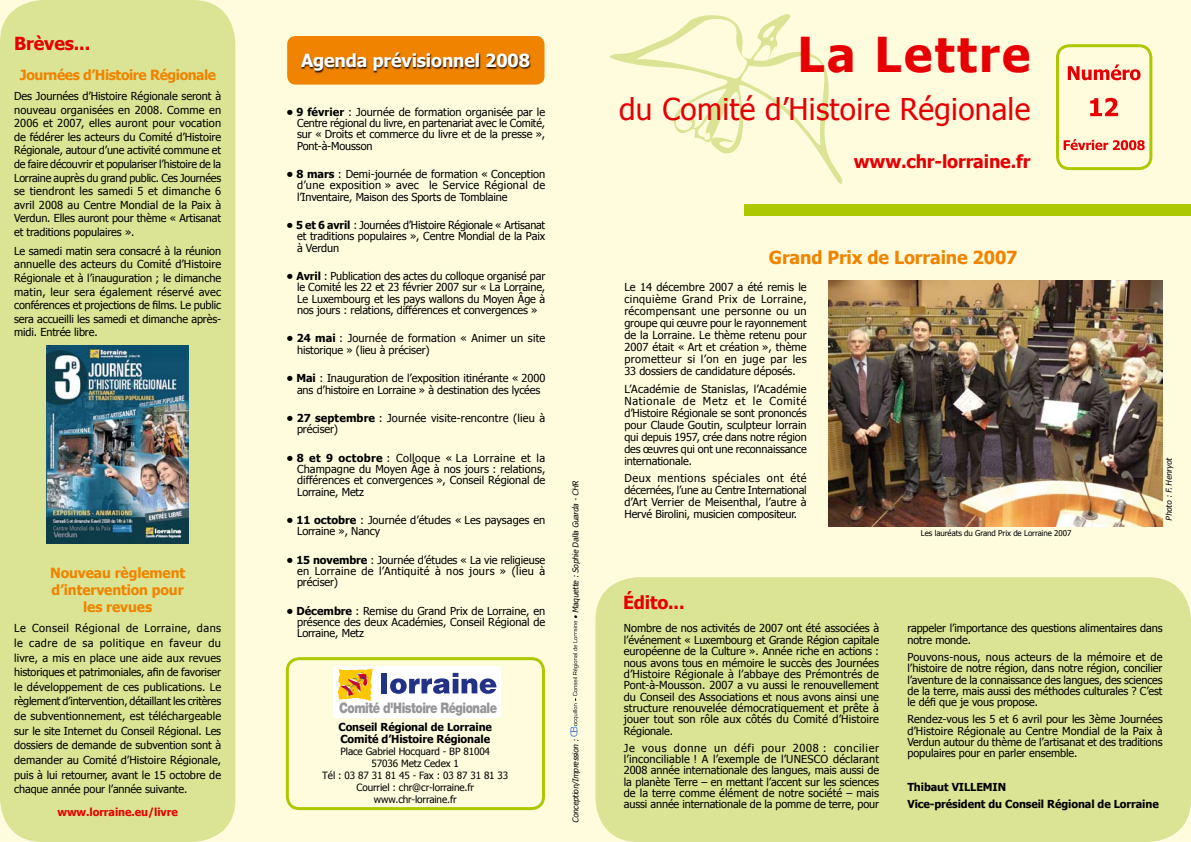
<style>
.page{position:relative;width:1191px;height:842px;background:#fffcde}
.page>*{position:absolute;margin:0;border:0;box-sizing:border-box;transform-origin:0 0}
.t1{font:700 48px "Tahoma";letter-spacing:.05em;color:#e60004}
.t2{font:30px "Tahoma";letter-spacing:.01em;color:#e60004}
.t3{font:700 18px "Tahoma";letter-spacing:-.01em;color:#e60004}
.t4{font:700 18px "Tahoma";letter-spacing:-.01em;color:#f08400}
.t5{font:700 18px "Tahoma";letter-spacing:-.01em;color:#fff}
.t6{font:900 14.6px "Helvetica Neue";letter-spacing:-.04em;color:#97979b;scale:.8 1}
.t7{font:700 14px/16.8px "Tahoma";letter-spacing:-.01em;color:#f08400;text-align:center}
.t8{font:700 14px "Tahoma";letter-spacing:-.03em;color:#f08400}
.t9{font:11px/11.3px "Tahoma";letter-spacing:-.01em;color:#000;text-align:justify}
.t10{font:11px/11.3px "Tahoma";letter-spacing:.015em;color:#000}
.t11{font:700 11px/17px "Tahoma";letter-spacing:-.01em;color:#000}
.t12{font:700 11px "Tahoma";letter-spacing:-.01em;color:#e60004}
.t13{font:10px/12px "Tahoma";letter-spacing:-.01em;color:#000;text-align:center}
.t14{font:italic 8px "Tahoma";color:#000}
.t15{font:8px "Tahoma";letter-spacing:-.01em;color:#000}
.s1{font-weight:700}
</style>
<div class="page">
<svg style="left:609px;top:14px;width:233px;height:170px"></svg>
<div style="left:0;top:0;width:235px;height:842px;background:#dae494;border-radius:43px"></div>
<div style="left:595px;top:577px;width:596px;height:265px;background:#dae494;border-radius:43px"></div>
<img style="left:47px;top:346px;width:141px;height:198px">
<img style="left:828px;top:280px;width:334px;height:246px">
<div style="left:744px;top:204px;width:447px;height:12px;background:#acc800"></div>
<div style="left:287px;top:36px;width:257px;height:49px;background:#f08400;border-radius:9px"></div>
<img style="left:301px;top:52px;width:231px;height:22px">
<svg style="left:286px;top:657px;width:259px;height:153px"></svg>
<svg style="left:570px;top:621px;width:8px;height:116px"></svg>
<svg style="left:1056px;top:44px;width:96px;height:126px"></svg>
<h3 class="t3" style="left:14px;top:32px;width:78px">Brèves...</h3>
<p class="t8" style="left:20px;top:66px;width:198px">Journées d’Histoire Régionale</p>
<p class="t9" style="left:14px;top:89px;width:208px;line-height:13.5px">Des Journées d’Histoire Régionale seront à nouveau organisées en 2008. Comme en 2006 et 2007, elles auront pour vocation de fédérer les acteurs du Comité d’Histoire Régionale, autour d’une activité commune et de faire découvrir et populariser l’histoire de la Lorraine auprès du grand public. Ces Journées se tiendront les samedi 5 et dimanche 6 avril 2008 au Centre Mondial de la Paix à Verdun. Elles auront pour thème « Artisanat et traditions populaires ».</p>
<p class="t9" style="left:14px;top:244px;width:208px;line-height:13.5px">Le samedi matin sera consacré à la réunion annuelle des acteurs du Comité d’Histoire Régionale et à l’inauguration ; le dimanche matin, leur sera également réservé avec conférences et projections de films. Le public sera accueilli les samedi et dimanche après&shy;midi. Entrée libre.</p>
<p class="t7" style="left:50px;top:564px;width:137px">Nouveau règlement d’intervention pour les revues</p>
<p class="t9" style="left:14px;top:620px;width:208px;line-height:14.6px">Le Conseil Régional de Lorraine, dans le cadre de sa politique en faveur du livre, a mis en place une aide aux revues historiques et patrimoniales, afin de favoriser le développement de ces publications. Le règlement d’intervention, détaillant les critères de subventionnement, est téléchargeable sur le site Internet du Conseil Régional. Les dossiers de demande de subvention sont à demander au Comité d’Histoire Régionale, puis à lui retourner, avant le 15 octobre de chaque année pour l’année suivante.</p>
<p class="t12" style="left:57px;top:804px;width:122px">www.lorraine.eu/livre</p>
<h3 class="t5" style="left:301px;top:49px;width:231px">Agenda prévisionnel 2008</h3>
<p class="t9" style="left:297px;top:106px;width:250px;text-indent:-11px"><span class="s1">• 9 février</span> : Journée de formation organisée par le Centre régional du livre, en partenariat avec le Comité, sur « Droits et commerce du livre et de la presse », Pont-à-Mousson</p>
<p class="t9" style="left:297px;top:168px;width:250px;text-indent:-11px"><span class="s1">• 8 mars</span> : Demi-journée de formation « Conception d’une exposition » avec le Service Régional de l’Inventaire, Maison des Sports de Tomblaine</p>
<p class="t9" style="left:297px;top:219px;width:250px;text-indent:-11px"><span class="s1">• 5 et 6 avril</span> : Journées d’Histoire Régionale « Artisanat et traditions populaires », Centre Mondial de la Paix à Verdun</p>
<p class="t9" style="left:297px;top:270px;width:250px;text-indent:-11px"><span class="s1">• Avril</span> : Publication des actes du colloque organisé par le Comité les 22 et 23 février 2007 sur « La Lorraine, Le Luxembourg et les pays wallons du Moyen Âge à nos jours : relations, différences et convergences »</p>
<p class="t10" style="left:297px;top:332px;width:250px;text-indent:-11px"><span class="s1">• 24 mai</span> : Journée de formation « Animer un site historique » (lieu à préciser)</p>
<p class="t9" style="left:286px;top:372px;width:260px;text-align:center"><span class="s1">• Mai</span> : Inauguration de l’exposition itinérante « 2000 ans d’histoire en Lorraine » à destination des lycées</p>
<p class="t10" style="left:297px;top:412px;width:250px;text-indent:-11px"><span class="s1">• 27 septembre</span> : Journée visite-rencontre (lieu à préciser)</p>
<p class="t9" style="left:297px;top:451px;width:250px;text-indent:-11px"><span class="s1">• 8 et 9 octobre</span> : Colloque « La Lorraine et la Champagne du Moyen Âge à nos jours : relations, différences et convergences », Conseil Régional de Lorraine, Metz</p>
<p class="t9" style="left:297px;top:514px;width:250px;text-indent:-11px"><span class="s1">• 11 octobre</span> : Journée d’études « Les paysages en<br>Lorraine », Nancy</p>
<p class="t9" style="left:297px;top:554px;width:250px;text-indent:-11px"><span class="s1">• 15 novembre</span> : Journée d’études « La vie religieuse en Lorraine de l’Antiquité à nos jours » (lieu à préciser)</p>
<p class="t9" style="left:297px;top:605px;width:250px;text-indent:-11px"><span class="s1">• Décembre</span> : Remise du Grand Prix de Lorraine, en présence des deux Académies, Conseil Régional de Lorraine, Metz</p>
<h3 class="t6" style="left:339px;top:698px;width:199px">Comité d'Histoire Régionale</h3>
<p class="t11" style="left:338px;top:720px;width:155px;line-height:12px">Conseil Régional de Lorraine<br>Comité d’Histoire Régionale</p>
<p class="t13" style="left:322px;top:745px;width:188px">Place Gabriel Hocquard - BP 81004<br>57036 Metz Cedex 1<br>Tél : 03 87 31 81 45 - Fax : 03 87 31 81 33<br>Courriel : chr@cr-lorraine.fr www.chr-lorraine.fr</p>
<p class="t14" style="left:570px;top:618px;width:141px;rotate:-90deg">• Maq uette : Sop hie Dalla Guarda - CHR</p>
<p class="t14" style="left:570px;top:823px;width:87px;rotate:-90deg">Conception/Imp ression :</p>
<h1 class="t1" style="left:797px;top:24px;width:234px">La Lettre</h1>
<h2 class="t2" style="left:619px;top:90px;width:412px">du Comité d’Histoire Régionale</h2>
<h3 class="t3" style="left:854px;top:150px;width:178px">www.chr-lorraine.fr</h3>
<h3 class="t4" style="left:769px;top:246px;width:250px">Grand Prix de Lorraine 2007</h3>
<p class="t9" style="left:624px;top:281px;width:184px;line-height:12px">Le 14 décembre 2007 a été remis le cinquième Grand Prix de Lorraine, récompensant une personne ou un groupe qui œuvre pour le rayonnement de la Lorraine. Le thème retenu pour 2007 était « Art et création », thème prometteur si l’on en juge par les 33 dossiers de candidature déposés.</p>
<p class="t9" style="left:624px;top:382px;width:184px;line-height:12px">L’Académie de Stanislas, l’Académie Nationale de Metz et le Comité d’Histoire Régionale se sont prononcés pour Claude Goutin, sculpteur lorrain qui depuis 1957, crée dans notre région des œuvres qui ont une reconnaissance internationale.</p>
<p class="t9" style="left:624px;top:472px;width:184px;line-height:12px">Deux mentions spéciales ont été décernées, l’une au Centre International d’Art Verrier de Meisenthal, l’autre à Hervé Birolini, musicien compositeur.</p>
<h3 class="t3" style="left:623px;top:590px;width:63px">Édito...</h3>
<p class="t15" style="left:921px;top:528px;width:152px">Les lauréats du Grand Prix de Lorraine 2007</p>
<p class="t14" style="left:1163px;top:520px;width:65px;rotate:-90deg">Photo : F. Henryot</p>
<p class="t9" style="left:624px;top:622px;width:257px">Nombre de nos activités de 2007 ont été associées à l’événement « Luxembourg et Grande Région capitale européenne de la Culture ». Année riche en actions : nous avons tous en mémoire le succès des Journées d’Histoire Régionale à l’abbaye des Prémontrés de Pont-à-Mousson. 2007 a vu aussi le renouvellement du Conseil des Associations et nous avons ainsi une structure renouvelée démocratiquement et prête à jouer tout son rôle aux côtés du Comité d’Histoire Régionale.</p>
<p class="t9" style="left:624px;top:741px;width:257px">Je vous donne un défi pour 2008 : concilier l’inconciliable ! A l’exemple de l’UNESCO déclarant 2008 année internationale des langues, mais aussi de la planète Terre – en mettant l’accent sur les sciences de la terre comme élément de notre société – mais aussi année internationale de la pomme de terre, pour</p>
<p class="t9" style="left:907px;top:622px;width:257px">rappeler l’importance des questions alimentaires dans notre monde.</p>
<p class="t9" style="left:907px;top:651px;width:257px">Pouvons-nous, nous acteurs de la mémoire et de l’histoire de notre région, dans notre région, concilier l’aventure de la connaissance des langues, des sciences de la terre, mais aussi des méthodes culturales ? C’est le défi que je vous propose.</p>
<p class="t9" style="left:907px;top:713px;width:257px">Rendez-vous les 5 et 6 avril pour les 3ème Journées d’Histoire Régionale au Centre Mondial de la Paix à Verdun autour du thème de l’artisanat et des traditions populaires pour en parler ensemble.</p>
<p class="t11" style="left:907px;top:778px;width:253px">Thibaut VILLEMIN<br>Vice-président du Conseil Régional de Lorraine</p>
</div>
